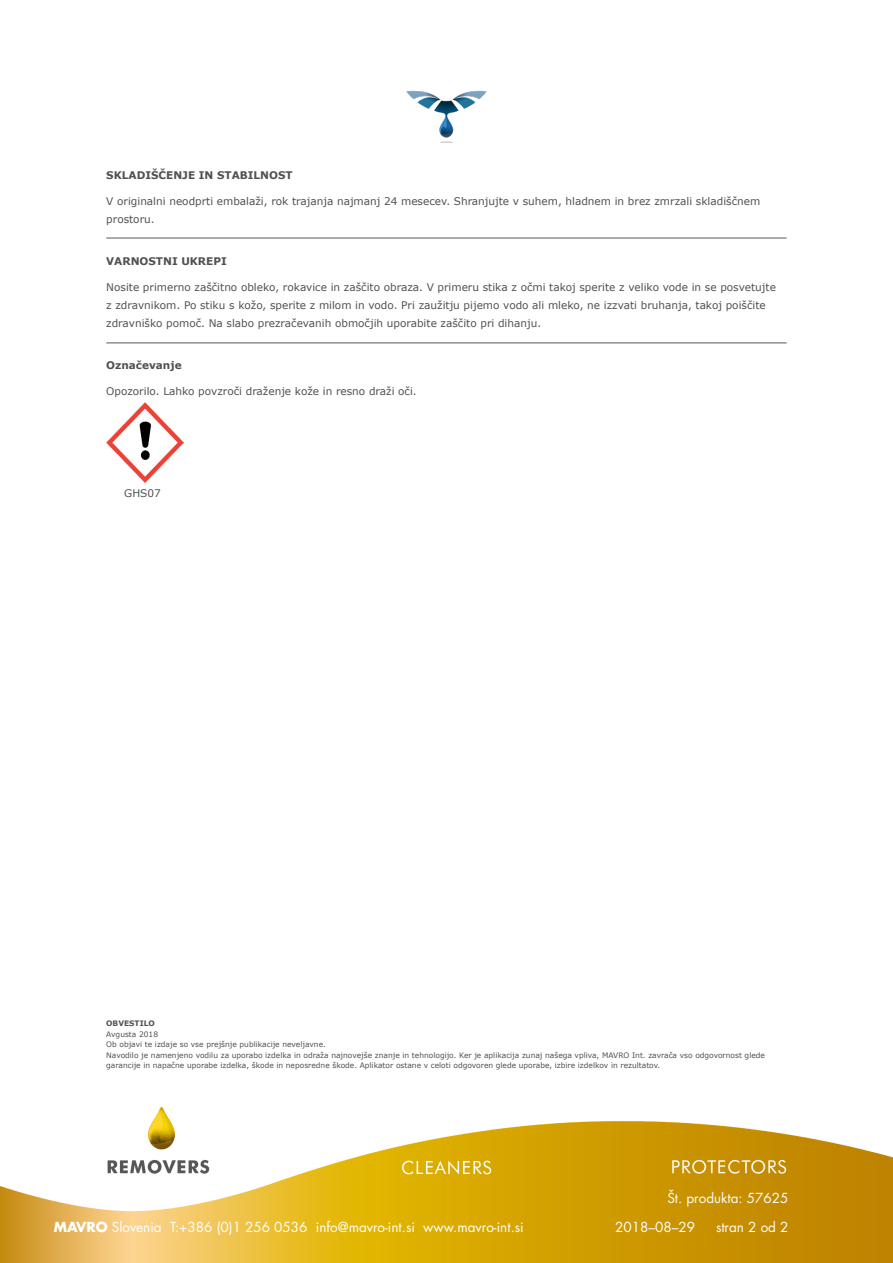
<style>
.page{position:relative;width:893px;height:1263px;background:#fff}
.page>*{position:absolute;margin:0;border:0;box-sizing:border-box;transform-origin:0 0}
.t1{font:13.5px/28.5px "Futura Std";color:#fff}
.t2{font:10.5px/18px "Verdana";color:#505154}
.t3{font:700 10.5px "Verdana";color:#505154}
.t4{font:7.5px/10.5px "Verdana";color:#505154}
.t5{font:700 7.5px "Verdana";color:#505154}
.s1{font-weight:700}
</style>
<div class="page">
<img style="left:0;top:1107px;width:893px;height:156px">
<img style="left:406px;top:90px;width:81px;height:52px">
<hr style="left:106px;top:237px;width:681px;height:2px;background:#231f20">
<hr style="left:106px;top:342px;width:681px;height:2px;background:#231f20">
<img style="left:106px;top:402px;width:77px;height:81px">
<p class="t3" style="left:106px;top:168px;width:188px">SKLADIŠČENJE IN STABILNOST</p>
<p class="t2" style="left:106px;top:192px;width:655px">V originalni neodprti embalaži, rok trajanja najmanj 24 mesecev. Shranjujte v suhem, hladnem in brez zmrzali skladiščnem prostoru.</p>
<p class="t3" style="left:106px;top:254px;width:122px">VARNOSTNI UKREPI</p>
<p class="t2" style="left:106px;top:278px;width:671px">Nosite primerno zaščitno obleko, rokavice in zaščito obraza. V primeru stika z očmi takoj sperite z veliko vode in se posvetujte z zdravnikom. Po stiku s kožo, sperite z milom in vodo. Pri zaužitju pijemo vodo ali mleko, ne izzvati bruhanja, takoj poiščite zdravniško pomoč. Na slabo prezračevanih območjih uporabite zaščito pri dihanju.</p>
<p class="t3" style="left:106px;top:358px;width:77px">Označevanje</p>
<p class="t2" style="left:106px;top:382px;width:312px">Opozorilo. Lahko povzroči draženje kože in resno draži oči.</p>
<p class="t2" style="left:124px;top:484px;width:38px">GHS07</p>
<p class="t5" style="left:106px;top:1018px;width:50px">OBVESTILO</p>
<p class="t4" style="left:106px;top:1029px;width:660px">Avgusta 2018<br>Ob objavi te izdaje so vse prejšnje publikacije neveljavne.<br>Navodilo je namenjeno vodilu za uporabo izdelka in odraža najnovejše znanje in tehnologijo. Ker je aplikacija zunaj našega vpliva, MAVRO Int. zavrača vso odgovornost glede garancije in napačne uporabe izdelka, škode in neposredne škode. Aplikator ostane v celoti odgovoren glede uporabe, izbire izdelkov in rezultatov.</p>
<p class="t1" style="left:54px;top:1213px;width:471px"><span class="s1">MAVRO</span> Slovenia T:+386 (0)1 256 0536 info@mavro-int.si www.mavro-int.si</p>
<p class="t1" style="left:615px;top:1184px;width:175px;text-indent:52px">Št. produkta: 57625<br>2018–08–29</p>
<p class="t1" style="left:716px;top:1213px;width:74px">stran 2 od 2</p>
</div>
